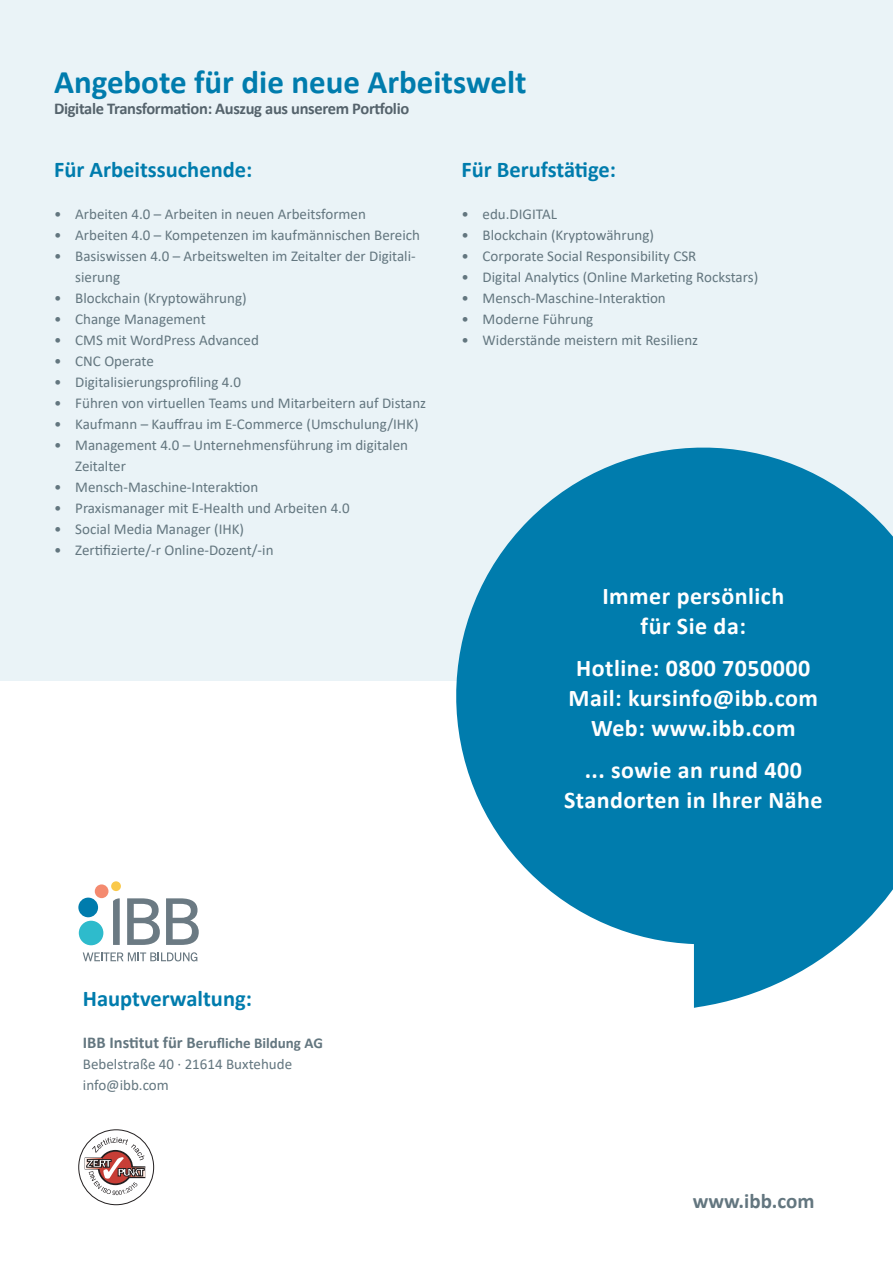
<style>
.page{position:relative;width:893px;height:1263px;background:#fff}
.page>*{position:absolute;margin:0;border:0;box-sizing:border-box;transform-origin:0 0}
.t1{font:700 33px "Calibri";color:#007cad}
.t2{font:700 24px/30px "Calibri";letter-spacing:.02em;color:#fff;text-align:center}
.t3{font:700 22.5px "Calibri";color:#007cad}
.t4{font:700 21px "Calibri";color:#63767f}
.t5{font:700 16.5px "Calibri";letter-spacing:-.02em;color:#55636c}
.t6{font:15px/21px "Calibri";color:#63767f}
.s1{font-weight:700;font-size:16.5px}
.s2{font-weight:700}
</style>
<div class="page">
<div style="left:0;top:0;width:893px;height:680px;background:#eaf3f7"></div>
<div style="left:78px;top:1129px;width:76px;height:76px;border:1px solid #231f20;border-radius:50%"></div>
<div style="left:84px;top:1159px;width:18px;height:9px;background:#b8b6b7"></div>
<svg style="left:85px;top:1137px;width:61px;height:58px"></svg>
<svg style="left:432px;top:447px;width:461px;height:561px;fill:#007cad"></svg>
<svg style="left:113px;top:898px;width:7px;height:47px"></svg>
<svg style="left:83px;top:952px;width:114px;height:9px"></svg>
<svg style="left:127px;top:898px;width:33px;height:47px"></svg>
<svg style="left:166px;top:898px;width:33px;height:47px"></svg>
<div style="left:79px;top:921px;width:24px;height:24px;background:#2ebbcc;border-radius:50%"></div>
<div style="left:78px;top:897px;width:20px;height:20px;background:#007cad;border-radius:50%"></div>
<div style="left:95px;top:884px;width:13px;height:14px;background:#f48a6f;border-radius:50%"></div>
<div style="left:111px;top:881px;width:10px;height:10px;background:#fac94b;border-radius:50%"></div>
<h1 class="t1" style="left:54px;top:58px;width:474px">Angebote für die neue Arbeitswelt</h1>
<p class="t5" style="left:54px;top:97px;width:357px">Digitale Transformation: Auszug aus unserem Portfolio</p>
<h3 class="t3" style="left:54px;top:153px;width:200px">Für Arbeitssuchende:</h3>
<p class="t6" style="left:54px;top:203px;width:313px">• Arbeiten 4.0 – Arbeiten in neuen Arbeitsformen</p>
<p class="t6" style="left:54px;top:224px;width:368px">• Arbeiten 4.0 – Kompetenzen im kaufmännischen Bereich</p>
<p class="t6" style="left:75px;top:245px;width:342px;text-indent:-21px">• Basiswissen 4.0 – Arbeitswelten im Zeitalter der Digitali&shy;sierung</p>
<p class="t6" style="left:54px;top:287px;width:194px">• Blockchain (Kryptowährung)</p>
<p class="t6" style="left:54px;top:308px;width:153px">• Change Management</p>
<p class="t6" style="left:54px;top:329px;width:206px">• CMS mit WordPress Advanced</p>
<p class="t6" style="left:54px;top:350px;width:101px">• CNC Operate</p>
<p class="t6" style="left:54px;top:371px;width:188px">• Digitalisierungsprofiling 4.0</p>
<p class="t6" style="left:54px;top:392px;width:374px">• Führen von virtuellen Teams und Mitarbeitern auf Distanz</p>
<p class="t6" style="left:54px;top:413px;width:366px">• Kaufmann – Kauffrau im E-Commerce (Umschulung/IHK)</p>
<p class="t6" style="left:75px;top:434px;width:334px;text-indent:-21px">• Management 4.0 – Unternehmensführung im digitalen<br>Zeitalter</p>
<p class="t6" style="left:54px;top:476px;width:206px">• Mensch-Maschine-Interaktion</p>
<p class="t6" style="left:54px;top:497px;width:297px">• Praxismanager mit E-Health und Arbeiten 4.0</p>
<p class="t6" style="left:54px;top:518px;width:192px">• Social Media Manager (IHK)</p>
<p class="t6" style="left:54px;top:539px;width:221px">• Zertifizierte/-r Online-Dozent/-in</p>
<h3 class="t3" style="left:461px;top:153px;width:156px">Für Berufstätige:</h3>
<p class="t6" style="left:461px;top:203px;width:97px">• edu.DIGITAL</p>
<p class="t6" style="left:461px;top:224px;width:194px">• Blockchain (Kryptowährung)</p>
<p class="t6" style="left:461px;top:245px;width:237px">• Corporate Social Responsibility CSR</p>
<p class="t6" style="left:461px;top:266px;width:298px">• Digital Analytics (Online Marketing Rockstars)</p>
<p class="t6" style="left:461px;top:287px;width:206px">• Mensch-Maschine-Interaktion</p>
<p class="t6" style="left:461px;top:308px;width:133px">• Moderne Führung</p>
<p class="t6" style="left:461px;top:329px;width:238px">• Widerstände meistern mit Resilienz</p>
<h2 class="t2" style="left:602px;top:581px;width:183px">Immer persönlich für Sie da:</h2>
<h2 class="t2" style="left:569px;top:653px;width:251px">Hotline: 0800 7050000<br>Mail: kursinfo@ibb.com<br>Web: www.ibb.com</h2>
<h2 class="t2" style="left:564px;top:755px;width:260px">... sowie an rund 400<br>Standorten in Ihrer Nähe</h2>
<h3 class="t3" style="left:83px;top:983px;width:171px">Hauptverwaltung:</h3>
<p class="t6" style="left:83px;top:1032px;width:241px"><span class="s1">IBB Institut für B</span><span class="s2">erufliche Bildung AG<br></span>Bebelstraße 40 · 21614 Buxtehude info@ibb.com</p>
<h3 class="t4" style="left:693px;top:1186px;width:123px">www.ibb.com</h3>
</div>
